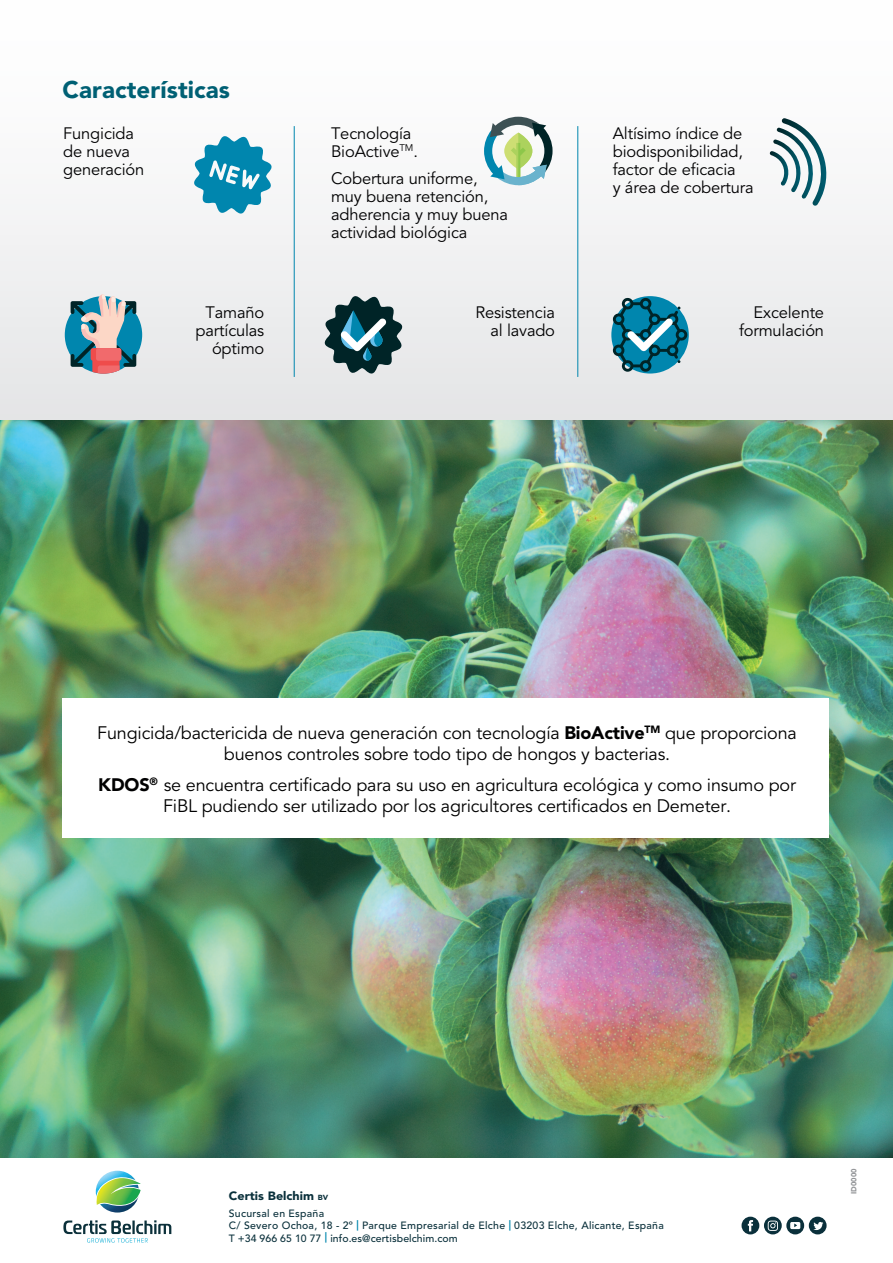
<style>
.page{position:relative;width:893px;height:1263px;background:#fff}
.page>*{position:absolute;margin:0;border:0;box-sizing:border-box;transform-origin:0 0}
.t1{font:900 24px "Avenir LT Pro";letter-spacing:.005em;color:#006074}
.t2{font:18px/21px "Avenir LT Pro";letter-spacing:-.01em;color:#000001;text-align:center}
.t3{font:16.5px/18px "Avenir LT Pro";letter-spacing:-.01em;color:#000001}
.t4{font:900 12px "Avenir LT Pro";color:#0a303b;scale:1.05 1}
.t5{font:500 10.5px/12.6px "Avenir LT Pro";letter-spacing:.025em;color:#0a303b}
.t6{font:900 7.5px "Avenir LT Pro";color:#939598}
.s1{font-weight:900}
.s2{font-size:7.35px}
.s3{font-weight:800;color:#0086ae}
</style>
<div class="page">
<svg style="left:0;top:116px;width:892px;height:305px"></svg>
<svg style="left:741px;top:1217px;width:86px;height:17px"></svg>
<div style="left:95px;top:1170px;width:45px;height:43px;border:2px solid #fff;border-radius:50%"></div>
<svg style="left:95px;top:1171px;width:46px;height:41px"></svg>
<svg style="left:63px;top:1220px;width:108px;height:22px"></svg>
<svg style="left:194px;top:136px;width:78px;height:78px"></svg>
<svg style="left:770px;top:118px;width:62px;height:88px"></svg>
<svg style="left:484px;top:117px;width:69px;height:68px"></svg>
<div style="left:65px;top:296px;width:77px;height:77px;background:#0086ae;border-radius:50%"></div>
<svg style="left:71px;top:294px;width:65px;height:79px"></svg>
<svg style="left:613px;top:298px;width:74px;height:74px"></svg>
<svg style="left:324px;top:296px;width:79px;height:78px"></svg>
<hr style="left:294px;top:126px;width:1px;height:251px;background:#0086ae">
<hr style="left:577px;top:126px;width:1px;height:251px;background:#0086ae">
<img style="left:0;top:421px;width:893px;height:737px">
<div style="left:62px;top:698px;width:767px;height:140px;background:#fff"></div>
<h1 class="t1" style="left:63px;top:75px;width:169px">Características</h1>
<p class="t3" style="left:63px;top:124px;width:83px">Fungicida de nueva generación</p>
<p class="t3" style="left:613px;top:124px;width:142px">Altísimo índice de biodisponibilidad, factor de eficacia<br>y área de cobertura</p>
<p class="t3" style="left:331px;top:124px;width:88px">Tecnología<br>BioActive<sup>TM</sup>.</p>
<p class="t3" style="left:331px;top:169px;width:178px">Cobertura uniforme, muy buena retención, adherencia y muy buena actividad biológica</p>
<p class="t3" style="left:196px;top:303px;width:70px;text-align:right">Tamaño partículas óptimo</p>
<p class="t3" style="left:739px;top:303px;width:87px;text-align:right">Excelente formulación</p>
<p class="t3" style="left:475px;top:303px;width:81px;text-align:right">Resistencia al lavado</p>
<p class="t2" style="left:97px;top:722px;width:701px">Fungicida/bactericida de nueva generación con tecnología <span class="s1">BioActive</span><sup>TM</sup> que proporciona buenos controles sobre todo tipo de hongos y bacterias.</p>
<p class="t2" style="left:98px;top:775px;width:699px"><span class="s1">KDOS</span><sup>®</sup> se encuentra certificado para su uso en agricultura ecológica y como insumo por<br>FiBL pudiendo ser utilizado por los agricultores certificados en Demeter.</p>
<p class="t4" style="left:229px;top:1188px;width:96px">Certis Belchim <span class="s2">BV</span></p>
<p class="t5" style="left:229px;top:1207px;width:436px">Sucursal en España<br>C/ Severo Ochoa, 18 - 2º <span class="s3">|</span> Parque Empresarial de Elche <span class="s3">|</span> 03203 Elche, Alicante, España<br>T +34 966 65 10 77 <span class="s3">|</span> info.es@certisbelchim.com</p>
<p class="t6" style="left:849px;top:1194px;width:27px;rotate:-90deg">ID0000</p>
</div>
